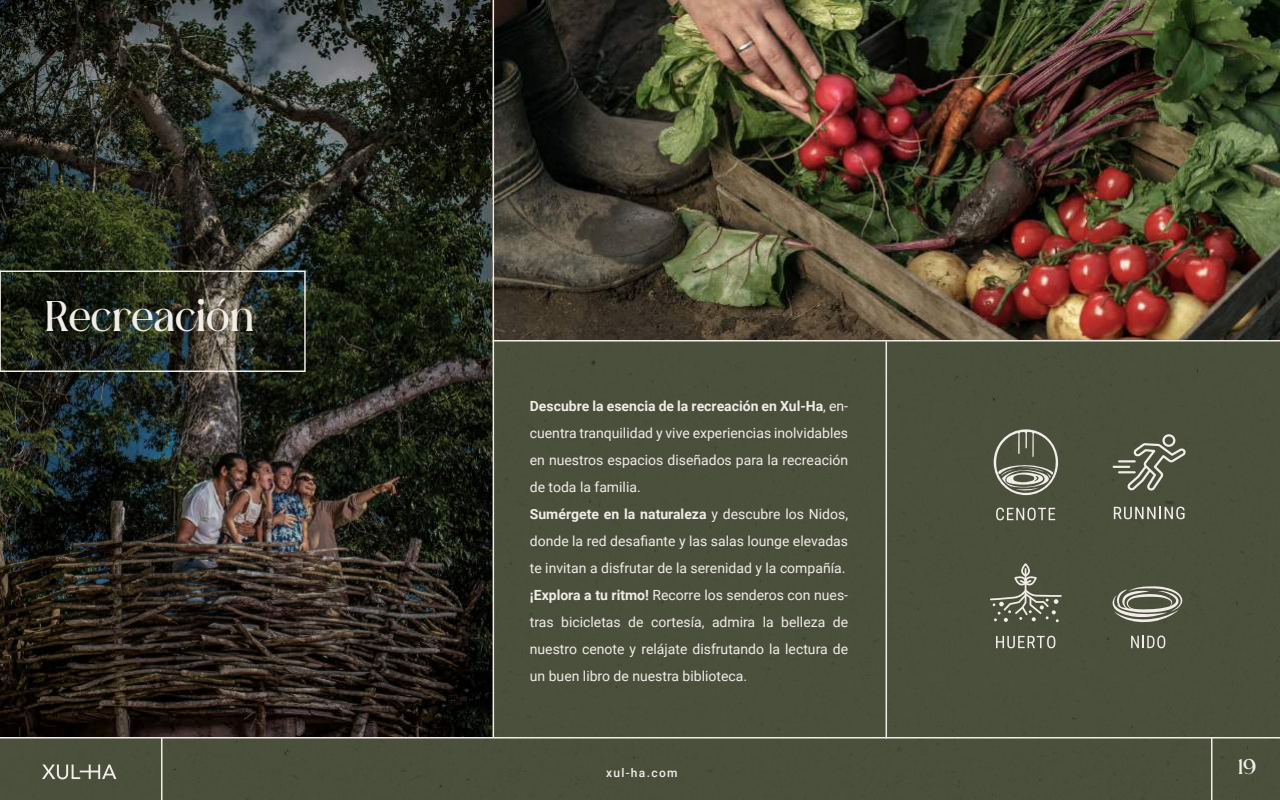
<style>
.page{position:relative;width:1280px;height:800px;background:#4b503c}
.page>*{position:absolute;margin:0;border:0;box-sizing:border-box;transform-origin:0 0}
.t1{font:40px "Minakoe";color:#f1ede7}
.t2{font:20px "Minakoe";color:#f1ede7}
.t3{font:14px/27px "Roboto";color:#f1ede7}
.t4{font:500 12px "Roboto";letter-spacing:.11em;color:#f1ede7}
.s1{font-weight:700}
</style>
<div class="page">
<hr style="left:0;top:737px;width:1280px;height:1px;background:#f2ede8">
<hr style="left:161px;top:738px;width:1px;height:62px;background:#f2ede8">
<hr style="left:1211px;top:738px;width:1px;height:62px;background:#f2ede8">
<svg style="left:42px;top:765px;width:74px;height:14px"></svg>
<img style="left:1px;top:0;width:492px;height:736px">
<img style="left:494px;top:0;width:786px;height:340px">
<hr style="left:493px;top:0;width:1px;height:738px;background:#f1ede7">
<hr style="left:493px;top:340px;width:787px;height:2px;background:#f1ede7">
<hr style="left:886px;top:342px;width:1px;height:396px;background:#f1ede7">
<svg style="left:0;top:270px;width:306px;height:102px;background:#2f3328"></svg>
<svg style="left:996px;top:636px;width:59px;height:12px"></svg>
<svg style="left:990px;top:563px;width:72px;height:59px;background:#636755"></svg>
<svg style="left:1114px;top:507px;width:71px;height:12px"></svg>
<svg style="left:1113px;top:434px;width:73px;height:57px;background:#686c5b"></svg>
<svg style="left:996px;top:508px;width:59px;height:12px"></svg>
<svg style="left:994px;top:429px;width:65px;height:66px;background:#707363"></svg>
<svg style="left:1131px;top:636px;width:34px;height:12px"></svg>
<svg style="left:1113px;top:586px;width:69px;height:36px;background:#828475"></svg>
<h1 class="t1" style="left:45px;top:291px;width:211px">Recreación</h1>
<p class="t3" style="left:530px;top:392px;width:320px"><span class="s1">Descubre la esencia de la recreación en Xul-Ha</span>, en&shy;cuentra tranquilidad y vive experiencias inolvidables en nuestros espacios diseñados para la recreación de toda la familia.<br><span class="s1">Sumérgete en la naturaleza</span> y descubre los Nidos, donde la red desafiante y las salas lounge elevadas te invitan a disfrutar de la serenidad y la compañía. <span class="s1">¡Explora a tu ritmo!</span> Recorre los senderos con nues&shy;tras bicicletas de cortesía, admira la belleza de nuestro cenote y relájate disfrutando la lectura de un buen libro de nuestra biblioteca.</p>
<p class="t4" style="left:606px;top:764px;width:73px">xul-ha.com</p>
<h2 class="t2" style="left:1238px;top:754px;width:20px">19</h2>
</div>
